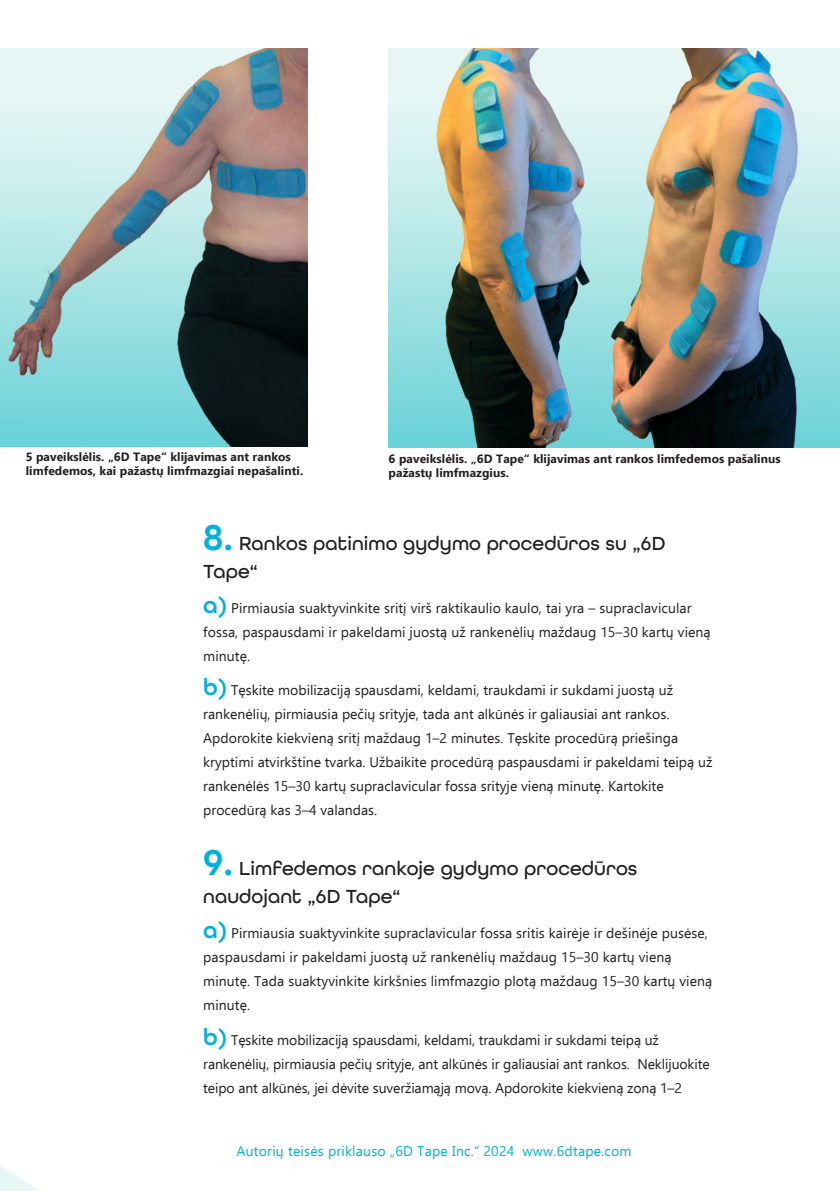
<style>
.page{position:relative;width:840px;height:1191px;background:#fff}
.page>*{position:absolute;margin:0;border:0;box-sizing:border-box;transform-origin:0 0}
.t1{font:500 20px/28px "All Round Gothic";letter-spacing:.005em;color:#231f20}
.t2{font:14px/24px "Ebrima";color:#231f20}
.t3{font:14px "Ebrima";letter-spacing:.015em;color:#00b1df}
.t4{font:700 12px/14px "Ebrima";letter-spacing:.005em;color:#231f20}
.s1{font-weight:600;font-size:38px;color:#00b1df}
.s2{font-family:"All Round Gothic";font-weight:600;font-size:24px;color:#00b1df}
</style>
<div class="page">
<svg style="left:0;top:1165px;width:39px;height:26px"></svg>
<div style="left:388px;top:49px;width:451px;height:398px;background:linear-gradient(to bottom,#f5fbf7,#6ed3d8)"></div>
<img style="left:622px;top:49px;width:217px;height:398px">
<img style="left:423px;top:49px;width:199px;height:398px">
<img style="left:1px;top:49px;width:307px;height:397px">
<p class="t4" style="left:26px;top:449px;width:279px">5 paveikslėlis. „6D Tape“ klijavimas ant rankos limfedemos, kai pažastų limfmazgiai nepašalinti.</p>
<p class="t4" style="left:388px;top:451px;width:393px">6 paveikslėlis. „6D Tape“ klijavimas ant rankos limfedemos pašalinus pažastų limfmazgius.</p>
<h1 class="t1" style="left:203px;top:529px;width:463px"><span class="s1">8.</span> Rankos patinimo gydymo procedūros su „6D<br>Tape“</h1>
<p class="t2" style="left:203px;top:595px;width:508px"><span class="s2">a)</span> Pirmiausia suaktyvinkite sritį virš raktikaulio kaulo, tai yra – supraclavicular fossa, paspausdami ir pakeldami juostą už rankenėlių maždaug 15–30 kartų vieną minutę.</p>
<p class="t2" style="left:203px;top:678px;width:510px"><span class="s2">b)</span> Tęskite mobilizaciją spausdami, keldami, traukdami ir sukdami juostą už rankenėlių, pirmiausia pečių srityje, tada ant alkūnės ir galiausiai ant rankos.<br>Apdorokite kiekvieną sritį maždaug 1–2 minutes. Tęskite procedūrą priešinga kryptimi atvirkštine tvarka. Užbaikite procedūrą paspausdami ir pakeldami teipą už rankenėlės 15–30 kartų supraclavicular fossa srityje vieną minutę. Kartokite procedūrą kas 3–4 valandas.</p>
<h1 class="t1" style="left:203px;top:854px;width:435px"><span class="s1">9.</span> Limfedemos rankoje gydymo procedūros naudojant „6D Tape“</h1>
<p class="t2" style="left:203px;top:920px;width:510px"><span class="s2">a)</span> Pirmiausia suaktyvinkite supraclavicular fossa sritis kairėje ir dešinėje pusėse, paspausdami ir pakeldami juostą už rankenėlių maždaug 15–30 kartų vieną minutę. Tada suaktyvinkite kirkšnies limfmazgio plotą maždaug 15–30 kartų vieną minutę.</p>
<p class="t2" style="left:203px;top:1027px;width:507px"><span class="s2">b)</span> Tęskite mobilizaciją spausdami, keldami, traukdami ir sukdami teipą už rankenėlių, pirmiausia pečių srityje, ant alkūnės ir galiausiai ant rankos. Neklijuokite teipo ant alkūnės, jei dėvite suveržiamąją movą. Apdorokite kiekvieną zoną 1–2</p>
<p class="t3" style="left:236px;top:1140px;width:396px">Autorių teisės priklauso „6D Tape Inc.“ 2024 www.6dtape.com</p>
</div>
